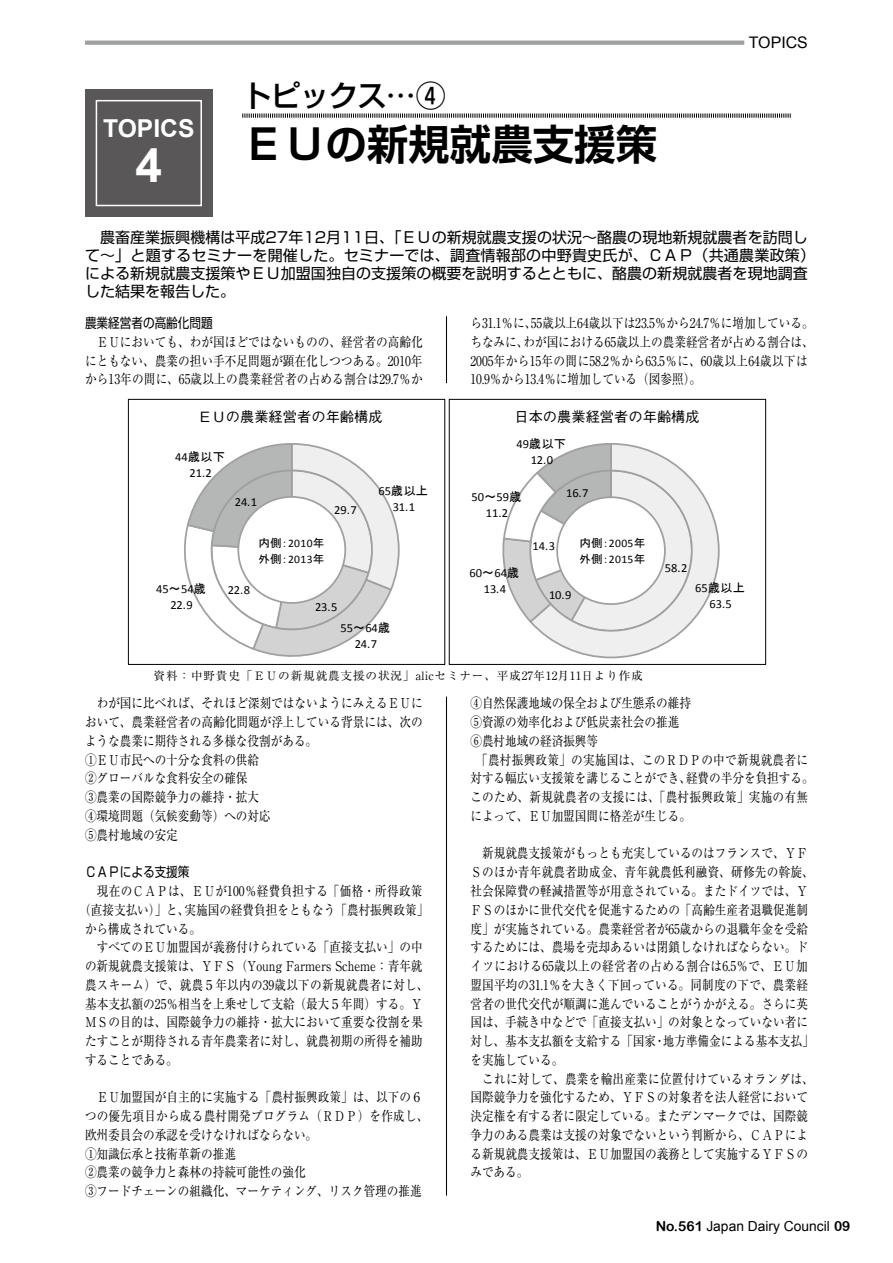
<style>
.page{position:relative;width:893px;height:1263px;background:#fff}
.page>*{position:absolute;margin:0;border:0;box-sizing:border-box;transform-origin:0 0}
.t1{font:700 48px "Arial";color:#fff}
.t2{font:700 41.4px "Shin Go Pro De";color:#000}
.t3{font:500 30px "Shin Go Pro";letter-spacing:-.04em;color:#000}
.t4{font:700 24.6px "Arial";color:#fff}
.t5{font:15.9px "Arial";color:#000}
.t6{font:15px/18px "Shin Go Pro";letter-spacing:.005em;color:#000}
.t7{font:500 14.1px "Gothic BBB Pro";color:#000}
.t8{font:13.8px "Arial";color:#000}
.t9{font:13.5px/18.8px "Ryumin Pr 6";letter-spacing:.005em;color:#000;scale:.86 1}
.t10{font:13.5px "Ryumin Pr 6";letter-spacing:.025em;color:#000;scale:.86 1}
.t11{font:13.5px "Shin Go Pro";color:#000;scale:.86 1}
.t12{font:12.3px/15.9px "Calibri";letter-spacing:-.005em;color:#000;text-align:center}
.t13{font:12.3px "MS P Gothic";color:#000}
.t14{font:11.55px "Ryumin Pr 6";letter-spacing:.075em;color:#000}
.t15{font:11.55px/15.9px "MS P Gothic";color:#000}
.s1{font-family:"Calibri"}
.s2{font-family:"MS P Gothic"}
.s3{font-family:"Arial Rounded MT Bold"}
</style>
<div class="page">
<div style="left:85px;top:89px;width:128px;height:128px;background:#595757"></div>
<div style="left:96px;top:100px;width:106px;height:106px;border:2px solid #fff"></div>
<svg style="left:242px;top:113px;width:549px;height:5px;background:#989898"></svg>
<svg style="left:85px;top:41px;width:659px;height:4px;background:#a3a4a4"></svg>
<svg style="left:184px;top:443px;width:216px;height:214px"></svg>
<div style="left:128px;top:399px;width:317px;height:266px;border:1px solid #000"></div>
<svg style="left:502px;top:443px;width:218px;height:216px"></svg>
<div style="left:449px;top:399px;width:317px;height:266px;border:1px solid #000"></div>
<hr style="left:446px;top:316px;width:1px;height:67px;background:#000">
<hr style="left:446px;top:696px;width:1px;height:499px;background:#000">
<h3 class="t4" style="left:103px;top:112px;width:93px">TOPICS</h3>
<h1 class="t1" style="left:135px;top:133px;width:28px">4</h1>
<h3 class="t3" style="left:242px;top:71px;width:205px">トピックス…④</h3>
<h2 class="t2" style="left:243px;top:110px;width:416px">ＥＵの新規就農支援策</h2>
<p class="t5" style="left:749px;top:32px;width:61px">TOPICS</p>
<p class="t6" style="left:85px;top:227px;width:732px">　農畜産業振興機構は平成27年12月11日、「ＥＵの新規就農支援の状況～酪農の現地新規就農者を訪問して～」と題するセミナーを開催した。セミナーでは、調査情報部の中野貴史氏が、ＣＡＰ（共通農業政策）による新規就農支援策やＥＵ加盟国独自の支援策の概要を説明するとともに、酪農の新規就農者を現地調査した結果を報告した。</p>
<p class="t11" style="left:85px;top:312px;width:150px">農業経営者の高齢化問題</p>
<p class="t9" style="left:85px;top:332px;width:394px;text-align:justify">　ＥＵにおいても、わが国ほどではないものの、経営者の高齢化にともない、農業の担い手不足問題が顕在化しつつある。2010年から13年の間に、65歳以上の農業経営者の占める割合は29.7％か</p>
<p class="t9" style="left:470px;top:313px;width:401px">ら31.1％に、55歳以上64歳以下は23.5％から24.7％に増加している。ちなみに、わが国における65歳以上の農業経営者が占める割合は、2005年から15年の間に58.2％から63.5％に、60歳以上64歳以下は10.9％から13.4％に増加している（図参照）。</p>
<p class="t7" style="left:198px;top:405px;width:186px">ＥＵの農業経営者の年齢構成</p>
<p class="t13" style="left:175px;top:450px;width:51px"><span class="s1">44</span>歳以下</p>
<p class="t12" style="left:189px;top:465px;width:24px">21.2</p>
<p class="t12" style="left:235px;top:494px;width:24px">24.1</p>
<p class="t12" style="left:334px;top:502px;width:24px">29.7</p>
<p class="t13" style="left:378px;top:484px;width:51px"><span class="s1">65</span>歳以上</p>
<p class="t12" style="left:393px;top:499px;width:24px">31.1</p>
<p class="t7" style="left:514px;top:405px;width:187px">日本の農業経営者の年齢構成</p>
<p class="t13" style="left:516px;top:437px;width:51px"><span class="s1">49</span>歳以下</p>
<p class="t12" style="left:531px;top:451px;width:24px">12.0</p>
<p class="t12" style="left:472px;top:489px;width:51px">50<span class="s2">～</span>59<span class="s2">歳<br></span>11.2</p>
<p class="t12" style="left:566px;top:485px;width:24px">16.7</p>
<p class="t12" style="left:156px;top:581px;width:51px">45<span class="s2">～</span>54<span class="s2">歳<br></span>22.9</p>
<p class="t12" style="left:228px;top:582px;width:24px">22.8</p>
<p class="t15" style="left:259px;top:535px;width:67px">内側：<span class="s1">2010</span>年外側：<span class="s1">2013</span>年</p>
<p class="t15" style="left:579px;top:535px;width:67px">内側：<span class="s1">2005</span>年外側：<span class="s1">2015</span>年</p>
<p class="t12" style="left:533px;top:538px;width:24px">14.3</p>
<p class="t12" style="left:315px;top:599px;width:24px">23.5</p>
<p class="t12" style="left:340px;top:620px;width:51px">55<span class="s2">～</span>64<span class="s2">歳<br></span>24.7</p>
<p class="t12" style="left:469px;top:565px;width:51px">60<span class="s2">～</span>64<span class="s2">歳<br></span>13.4</p>
<p class="t12" style="left:549px;top:586px;width:24px">10.9</p>
<p class="t14" style="left:154px;top:666px;width:491px">資料：中野貴史「ＥＵの新規就農支援の状況」alicセミナー、平成27年12月11日より作成</p>
<p class="t12" style="left:665px;top:559px;width:24px">58.2</p>
<p class="t13" style="left:695px;top:581px;width:51px"><span class="s1">65</span>歳以上</p>
<p class="t12" style="left:710px;top:595px;width:24px">63.5</p>
<p class="t9" style="left:85px;top:693px;width:394px">　わが国に比べれば、それほど深刻ではないようにみえるＥＵにおいて、農業経営者の高齢化問題が浮上している背景には、次のような農業に期待される多様な役割がある。<br>①ＥＵ市民への十分な食料の供給<br>②グローバルな食料安全の確保<br>③農業の国際競争力の維持・拡大<br>④環境問題（気候変動等）への対応<br>⑤農村地域の安定</p>
<p class="t11" style="left:85px;top:861px;width:123px">ＣＡＰによる支援策</p>
<p class="t10" style="left:85px;top:880px;width:394px">　現在のＣＡＰは、ＥＵが100％経費負担する「価格・所得政策</p>
<p class="t9" style="left:79px;top:899px;width:407px">（直接支払い）」と、実施国の経費負担をともなう「農村振興政策」</p>
<p class="t9" style="left:85px;top:918px;width:137px">から構成されている。</p>
<p class="t9" style="left:85px;top:937px;width:394px">　すべてのＥＵ加盟国が義務付けられている「直接支払い」の中</p>
<p class="t9" style="left:85px;top:956px;width:394px">の新規就農支援策は、ＹＦＳ（Young Farmers Scheme：青年就</p>
<p class="t10" style="left:85px;top:974px;width:401px">農スキーム）で、就農５年以内の39歳以下の新規就農者に対し、</p>
<p class="t9" style="left:85px;top:993px;width:394px">基本支払額の25％相当を上乗せして支給（最大５年間）する。Ｙ</p>
<p class="t9" style="left:85px;top:1012px;width:394px">ＭＳの目的は、国際競争力の維持・拡大において重要な役割を果</p>
<p class="t9" style="left:85px;top:1031px;width:394px">たすことが期待される青年農業者に対し、就農初期の所得を補助</p>
<p class="t9" style="left:85px;top:1050px;width:110px">することである。</p>
<p class="t9" style="left:85px;top:1087px;width:401px">　ＥＵ加盟国が自主的に実施する「農村振興政策」は、以下の６つの優先項目から成る農村開発プログラム（ＲＤＰ）を作成し、欧州委員会の承認を受けなければならない。<br>①知識伝承と技術革新の推進<br>②農業の競争力と森林の持続可能性の強化<br>③フードチェーンの組織化、マーケティング、リスク管理の推進</p>
<p class="t9" style="left:470px;top:693px;width:401px">④自然保護地域の保全および生態系の維持<br>⑤資源の効率化および低炭素社会の推進<br>⑥農村地域の経済振興等<br>　「農村振興政策」の実施国は、このＲＤＰの中で新規就農者に対する幅広い支援策を講じることができ、経費の半分を負担する。このため、新規就農者の支援には、「農村振興政策」実施の有無によって、ＥＵ加盟国間に格差が生じる。</p>
<p class="t9" style="left:470px;top:843px;width:401px">　新規就農支援策がもっとも充実しているのはフランスで、ＹＦ<br>Ｓのほか青年就農者助成金、青年就農低利融資、研修先の斡旋、社会保障費の軽減措置等が用意されている。またドイツでは、Ｙ<br>ＦＳのほかに世代交代を促進するための「高齢生産者退職促進制度」が実施されている。農業経営者が65歳からの退職年金を受給するためには、農場を売却あるいは閉鎖しなければならない。ドイツにおける65歳以上の経営者の占める割合は6.5％で、ＥＵ加盟国平均の31.1％を大きく下回っている。同制度の下で、農業経営者の世代交代が順調に進んでいることがうかがえる。さらに英国は、手続き中などで「直接支払い」の対象となっていない者に対し、基本支払額を支給する「国家・地方準備金による基本支払」を実施している。<br>　これに対して、農業を輸出産業に位置付けているオランダは、国際競争力を強化するため、ＹＦＳの対象者を法人経営において決定権を有する者に限定している。またデンマークでは、国際競争力のある農業は支援の対象でないという判断から、ＣＡＰによる新規就農支援策は、ＥＵ加盟国の義務として実施するＹＦＳのみである。</p>
<p class="t8" style="left:656px;top:1217px;width:196px"><span class="s3">No.561</span> Japan Dairy Council <span class="s3">09</span></p>
</div>
